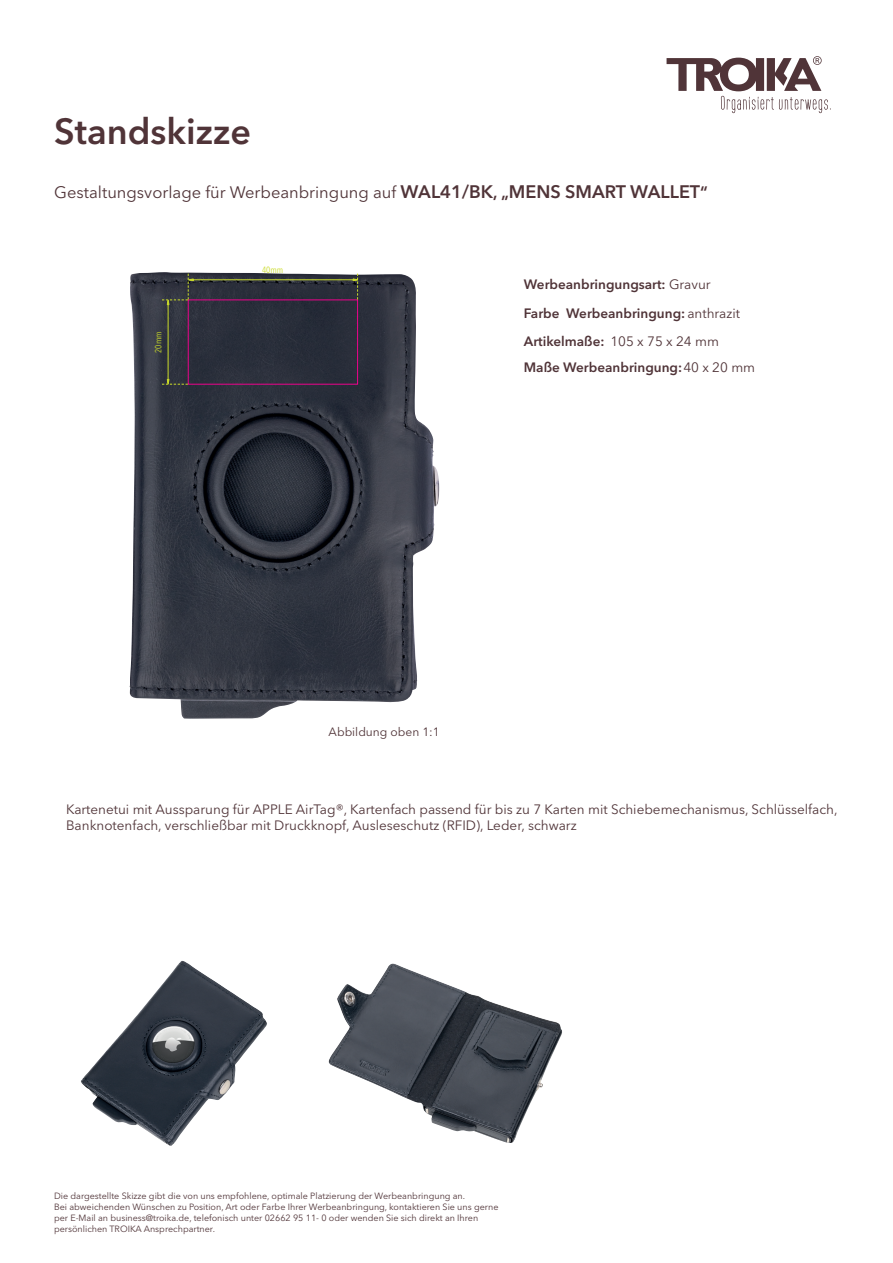
<style>
.page{position:relative;width:893px;height:1263px;background:#fff}
.page>*{position:absolute;margin:0;border:0;box-sizing:border-box;transform-origin:0 0}
.t1{font:600 36px "Avenir Next LT Pro";color:#503438}
.t2{font:16.5px "Avenir Next LT Pro";color:#503438}
.t3{font:13.5px/16.2px "Avenir Next LT Pro";color:#503438}
.t4{font:600 13.5px/28.5px "Avenir Next LT Pro";color:#503438}
.t5{font:12px "Avenir Next LT Pro";color:#503438}
.t6{font:9px/10.8px "Avenir Next LT Pro";color:#503438}
.t7{font:condensed 9px "Avenir Next LT Pro";color:#cadb2a}
.s1{font-weight:600;font-size:18px}
.s2{font-weight:600}
.s3{font-weight:400}
</style>
<div class="page">
<svg style="left:667px;top:56px;width:164px;height:57px"></svg>
<img style="left:129px;top:272px;width:311px;height:447px">
<img style="left:81px;top:961px;width:186px;height:185px">
<img style="left:328px;top:963px;width:234px;height:180px">
<div style="left:188px;top:299px;width:170px;height:86px;border:1px solid #ed028c"></div>
<hr style="left:168px;top:303px;width:1px;height:78px;background:#cadb2a">
<svg style="left:162px;top:379px;width:26px;height:6px"></svg>
<hr style="left:193px;top:279px;width:161px;height:1px;background:#cadb2a">
<svg style="left:353px;top:274px;width:5px;height:25px"></svg>
<svg style="left:162px;top:274px;width:32px;height:31px"></svg>
<h1 class="t1" style="left:54px;top:110px;width:198px">Standskizze</h1>
<h2 class="t2" style="left:54px;top:182px;width:655px">Gestaltungsvorlage für Werbeanbringung auf <span class="s1">WAL41/BK</span><span class="s2">, „</span><span class="s1">MENS SMART WALLET</span><span class="s2">“</span></h2>
<p class="t7" style="left:153px;top:353px;width:23px;rotate:-90deg">20mm</p>
<p class="t7" style="left:262px;top:265px;width:23px">40mm</p>
<h3 class="t4" style="left:524px;top:270px;width:218px">Werbeanbringungsart: <span class="s3">Gravur<br></span>Farbe Werbeanbringung:<span class="s3">anthrazit<br></span>Artikelmaße: <span class="s3">105 x 75 x 24 mm</span></h3>
<h3 class="t4" style="left:524px;top:353px;width:233px">Maße Werbeanbringung:<span class="s3">40 x 20 mm</span></h3>
<h3 class="t5" style="left:329px;top:724px;width:113px">Abbildung oben 1:1</h3>
<h3 class="t3" style="left:66px;top:801px;width:773px">Kartenetui mit Aussparung für APPLE AirTag®, Kartenfach passend für bis zu 7 Karten mit Schiebemechanismus, Schlüsselfach,<br>Banknotenfach, verschließbar mit Druckknopf, Ausleseschutz (RFID), Leder, schwarz</h3>
<p class="t6" style="left:54px;top:1191px;width:446px">Die dargestellte Skizze gibt die von uns empfohlene, optimale Platzierung der Werbeanbringung an.<br>Bei abweichenden Wünschen zu Position, Art oder Farbe Ihrer Werbeanbringung, kontaktieren Sie uns gerne per E-Mail an business@troika.de, telefonisch unter 02662 95 11- 0 oder wenden Sie sich direkt an Ihren persönlichen TROIKA Ansprechpartner.</p>
</div>
